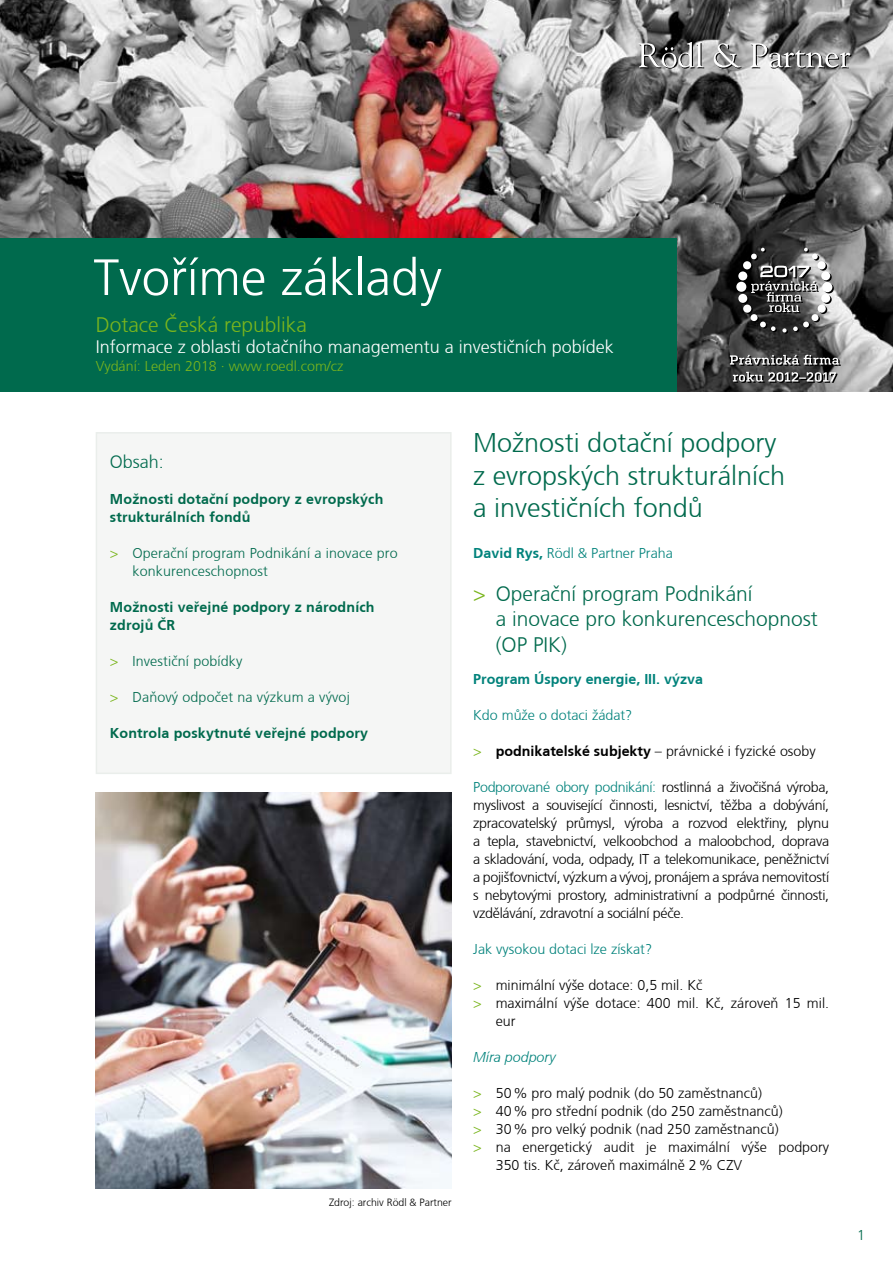
<style>
.page{position:relative;width:893px;height:1263px;background:#fff}
.page>*{position:absolute;margin:0;border:0;box-sizing:border-box;transform-origin:0 0}
.t1{font:300 51px "Frutiger CE";color:#fff}
.t2{font:300 27px/32.4px "Frutiger CE";color:#006a4d}
.t3{font:300 21px/25.2px "Frutiger CE";color:#006a4d}
.t4{font:300 21px "Frutiger CE";color:#7ab51d}
.t5{font:300 18px "Frutiger CE";color:#fff}
.t6{font:300 18px "Frutiger CE";color:#006a4d}
.t7{font:300 14.25px/18px "Frutiger CE";color:#000;text-align:justify}
.t8{font:700 14.25px/18px "Frutiger CE";letter-spacing:.01em;color:#006a4d}
.t9{font:300 14.25px/18px "Frutiger CE";letter-spacing:.01em;color:#006a4d}
.t10{font:300 14.25px "Frutiger CE";color:#00827b}
.t11{font:300 14.25px "Frutiger CE";color:#7ab51d}
.t12{font:700 14.25px "Frutiger CE";color:#00827b}
.t13{font:italic 300 14.25px "Frutiger CE";color:#00827b}
.t14{font:300 10.5px "Frutiger CE";color:#000}
.s1{color:#7ab51d}
.s2{font-weight:700}
.s3{color:#00827b}
</style>
<div class="page">
<img style="left:0;top:0;width:893px;height:391px">
<div style="left:0;top:238px;width:676px;height:153px;background:#006a4d"></div>
<svg style="left:638px;top:42px;width:213px;height:27px"></svg>
<svg style="left:730px;top:248px;width:111px;height:135px"></svg>
<div style="left:96px;top:433px;width:355px;height:340px;background:#f5f6f5"></div>
<div style="left:96px;top:432px;width:356px;height:342px;border:2px solid #eaeeeb"></div>
<img style="left:96px;top:792px;width:356px;height:396px">
<h1 class="t1" style="left:94px;top:248px;width:350px">Tvoříme základy</h1>
<h3 class="t4" style="left:96px;top:312px;width:213px">Dotace Česká republika</h3>
<p class="t5" style="left:96px;top:337px;width:520px">Informace z oblasti dotačního managementu a investičních pobídek</p>
<p class="t11" style="left:96px;top:357px;width:249px">Vydání: Leden 2018 · www.roedl.com/cz</p>
<p class="t6" style="left:110px;top:451px;width:56px">Obsah:</p>
<p class="t8" style="left:110px;top:490px;width:275px">Možnosti dotační podpory z evropských strukturálních fondů</p>
<p class="t9" style="left:132px;top:544px;width:267px;text-indent:-23px"><span class="s1">&gt;</span> Operační program Podnikání a inovace pro konkurenceschopnost</p>
<p class="t8" style="left:110px;top:598px;width:266px">Možnosti veřejné podpory z národních zdrojů ČR</p>
<p class="t9" style="left:110px;top:652px;width:134px"><span class="s1">&gt;</span> Investiční pobídky</p>
<p class="t9" style="left:110px;top:688px;width:241px"><span class="s1">&gt;</span> Daňový odpočet na výzkum a vývoj</p>
<p class="t8" style="left:110px;top:724px;width:260px">Kontrola poskytnuté veřejné podpory</p>
<p class="t14" style="left:329px;top:1196px;width:124px">Zdroj: archiv Rödl &amp; Partner</p>
<h2 class="t2" style="left:473px;top:426px;width:313px">Možnosti dotační podpory z evropských strukturálních a investičních fondů</h2>
<p class="t10" style="left:473px;top:545px;width:201px"><span class="s2">David Rys,</span> Rödl &amp; Partner Praha</p>
<h3 class="t3" style="left:496px;top:581px;width:324px;text-indent:-22px"><span class="s1">&gt;</span> Operační program Podnikání<br>a inovace pro konkurenceschopnost (OP PIK)</h3>
<p class="t12" style="left:473px;top:671px;width:231px">Program Úspory energie, III. výzva</p>
<p class="t10" style="left:473px;top:707px;width:161px">Kdo může o dotaci žádat?</p>
<p class="t7" style="left:473px;top:742px;width:344px"><span class="s1">&gt;</span> <span class="s2">podnikatelské subjekty</span> – právnické i fyzické osoby</p>
<p class="t7" style="left:473px;top:778px;width:357px"><span class="s3">Podporované obory podnikání:</span> rostlinná a živočišná výroba, myslivost a související činnosti, lesnictví, těžba a dobývání, zpracovatelský průmysl, výroba a rozvod elektřiny, plynu a tepla, stavebnictví, velkoobchod a maloobchod, doprava a skladování, voda, odpady, IT a telekomunikace, peněžnictví a pojišťovnictví, výzkum a vývoj, pronájem a správa nemovitostí s nebytovými prostory, administrativní a podpůrné činnosti, vzdělávání, zdravotní a sociální péče.</p>
<p class="t10" style="left:473px;top:941px;width:180px">Jak vysokou dotaci lze získat?</p>
<p class="t7" style="left:473px;top:976px;width:231px"><span class="s1">&gt;</span> minimální výše dotace: 0,5 mil. Kč</p>
<p class="t7" style="left:473px;top:994px;width:357px"><span class="s1">&gt;</span> maximální výše dotace: 400 mil. Kč, zároveň 15 mil.</p>
<p class="t7" style="left:496px;top:1012px;width:21px">eur</p>
<p class="t13" style="left:473px;top:1049px;width:84px">Míra podpory</p>
<p class="t7" style="left:473px;top:1084px;width:290px"><span class="s1">&gt;</span> 50% pro malý podnik (do 50 zaměstnanců)</p>
<p class="t7" style="left:473px;top:1102px;width:311px"><span class="s1">&gt;</span> 40% pro střední podnik (do 250 zaměstnanců)</p>
<p class="t7" style="left:473px;top:1120px;width:307px"><span class="s1">&gt;</span> 30% pro velký podnik (nad 250 zaměstnanců)</p>
<p class="t7" style="left:473px;top:1138px;width:357px"><span class="s1">&gt;</span> na energetický audit je maximální výše podpory</p>
<p class="t7" style="left:496px;top:1156px;width:248px">350 tis. Kč, zároveň maximálně 2% CZV</p>
<p class="t9" style="left:857px;top:1226px;width:9px">1</p>
</div>
